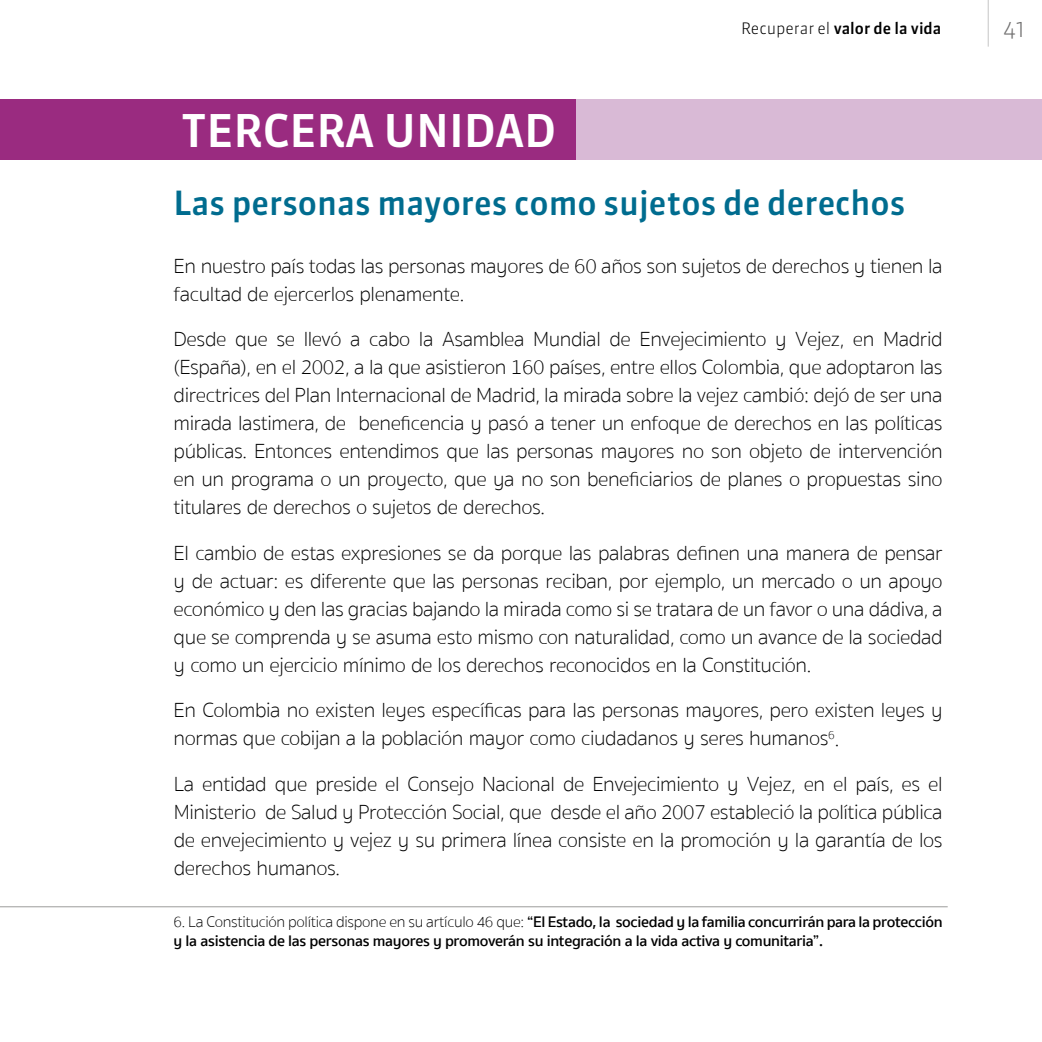
<style>
.page{position:relative;width:1042px;height:1042px;background:#fff}
.page>*{position:absolute;margin:0;border:0;box-sizing:border-box;transform-origin:0 0}
.t1{font:500 44.98px "Sanuk OT";color:#fff}
.t2{font:500 33.25px "Sanuk OT";color:#006c8f}
.t3{font:300 22.75px "Sanuk OT";color:#706f6f}
.t4{font:100 21px/28px "Sukhumvit Set";letter-spacing:-.02em;color:#000;text-align:justify}
.t5{font:600 15.75px/18.9px "Sukhumvit Set";letter-spacing:-.02em;color:#000}
.t6{font:500 15.75px "Sanuk OT";color:#000}
.s1{font-weight:300}
.s2{font-weight:100}
</style>
<div class="page">
<hr style="left:988px;top:0;width:1px;height:47px;background:#c6c6c6">
<div style="left:559px;top:99px;width:483px;height:61px;background:#d9bad6"></div>
<div style="left:0;top:99px;width:575px;height:61px;background:#9a2b80"></div>
<hr style="left:0;top:906px;width:947px;height:1px;background:#9d9d9c">
<h1 class="t1" style="left:182px;top:103px;width:376px">TERCERA UNIDAD</h1>
<p class="t6" style="left:741px;top:19px;width:202px"><span class="s1">Recuperar el</span> valor de la vida</p>
<p class="t3" style="left:1003px;top:15px;width:23px">41</p>
<h2 class="t2" style="left:174px;top:183px;width:733px">Las personas mayores como sujetos de derechos</h2>
<p class="t4" style="left:174px;top:252px;width:770px">En nuestro país todas las personas mayores de 60 años son sujetos de derechos y tienen la facultad de ejercerlos plenamente.</p>
<p class="t4" style="left:174px;top:326px;width:770px">Desde que se llevó a cabo la Asamblea Mundial de Envejecimiento y Vejez, en Madrid (España), en el 2002, a la que asistieron 160 países, entre ellos Colombia, que adoptaron las directrices del Plan Internacional de Madrid, la mirada sobre la vejez cambió: dejó de ser una mirada lastimera, de beneficencia y pasó a tener un enfoque de derechos en las políticas públicas. Entonces entendimos que las personas mayores no son objeto de intervención en un programa o un proyecto, que ya no son beneficiarios de planes o propuestas sino titulares de derechos o sujetos de derechos.</p>
<p class="t4" style="left:174px;top:539px;width:770px">El cambio de estas expresiones se da porque las palabras definen una manera de pensar y de actuar: es diferente que las personas reciban, por ejemplo, un mercado o un apoyo económico y den las gracias bajando la mirada como si se tratara de un favor o una dádiva, a que se comprenda y se asuma esto mismo con naturalidad, como un avance de la sociedad y como un ejercicio mínimo de los derechos reconocidos en la Constitución.</p>
<p class="t4" style="left:174px;top:697px;width:770px">En Colombia no existen leyes específicas para las personas mayores, pero existen leyes y normas que cobijan a la población mayor como ciudadanos y seres humanos<sup>6</sup>.</p>
<p class="t4" style="left:174px;top:770px;width:770px">La entidad que preside el Consejo Nacional de Envejecimiento y Vejez, en el país, es el Ministerio de Salud y Protección Social, que desde el año 2007 estableció la política pública de envejecimiento y vejez y su primera línea consiste en la promoción y la garantía de los derechos humanos.</p>
<p class="t5" style="left:174px;top:913px;width:770px"><span class="s2">6. La Constitución política dispone en su artículo 46 que:</span> “El Estado, la sociedad y la familia concurrirán para la protección y la asistencia de las personas mayores y promoverán su integración a la vida activa y comunitaria”.</p>
</div>
